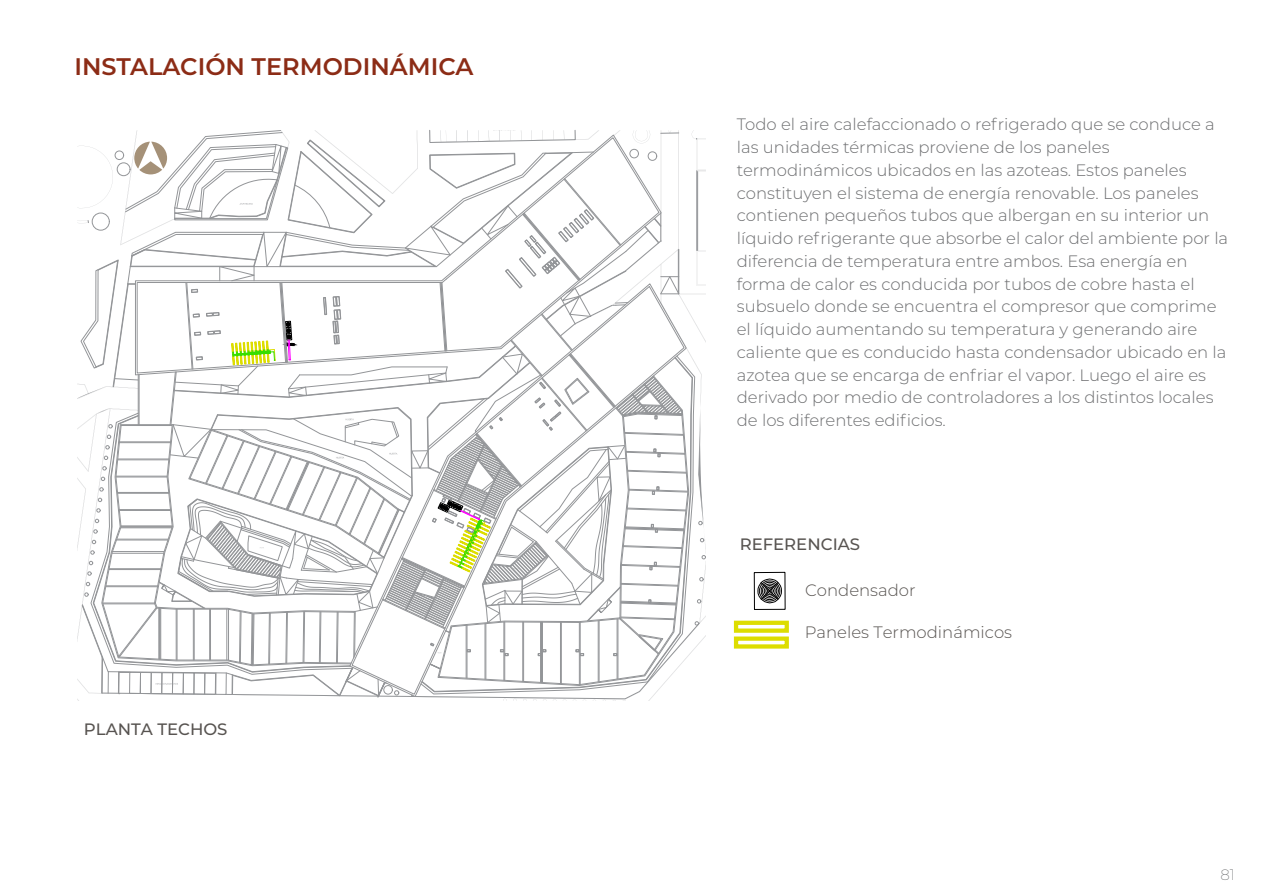
<style>
.page{position:relative;width:1263px;height:893px;background:#fff}
.page>*{position:absolute;margin:0;border:0;box-sizing:border-box;transform-origin:0 0}
.t1{font:600 24px "Montserrat";color:#8c2c16}
.t2{font:300 16.5px/22.8px "Montserrat";color:#6d6e70}
.t3{font:300 16.5px "Montserrat";color:#585451}
.t4{font:500 16.5px "Montserrat";color:#585451}
.t5{font:200 15px "Montserrat";color:#6d6e70}
</style>
<div class="page">
<svg style="left:77px;top:130px;width:629px;height:571px"></svg>
<div style="left:754px;top:572px;width:31px;height:38px;border:1px solid #000"></div>
<svg style="left:757px;top:578px;width:25px;height:26px"></svg>
<div style="left:734px;top:636px;width:55px;height:13px;border:4px solid #dd0"></div>
<div style="left:734px;top:621px;width:55px;height:12px;border:4px solid #dd0"></div>
<h1 class="t1" style="left:74px;top:51px;width:400px">INSTALACIÓN TERMODINÁMICA</h1>
<p class="t4" style="left:84px;top:719px;width:145px">PLANTA TECHOS</p>
<p class="t2" style="left:737px;top:113px;width:493px">Todo el aire calefaccionado o refrigerado que se conduce a las unidades térmicas proviene de los paneles termodinámicos ubicados en las azoteas. Estos paneles constituyen el sistema de energía renovable. Los paneles contienen pequeños tubos que albergan en su interior un líquido refrigerante que absorbe el calor del ambiente por la diferencia de temperatura entre ambos. Esa energía en forma de calor es conducida por tubos de cobre hasta el subsuelo donde se encuentra el compresor que comprime el líquido aumentando su temperatura y generando aire caliente que es conducido hasta condensador ubicado en la azotea que se encarga de enfriar el vapor. Luego el aire es derivado por medio de controladores a los distintos locales de los diferentes edificios.</p>
<p class="t4" style="left:740px;top:534px;width:122px">REFERENCIAS</p>
<p class="t3" style="left:805px;top:580px;width:112px">Condensador</p>
<p class="t3" style="left:805px;top:622px;width:209px">Paneles Termodinámicos</p>
<p class="t5" style="left:1220px;top:866px;width:16px">81</p>
</div>
